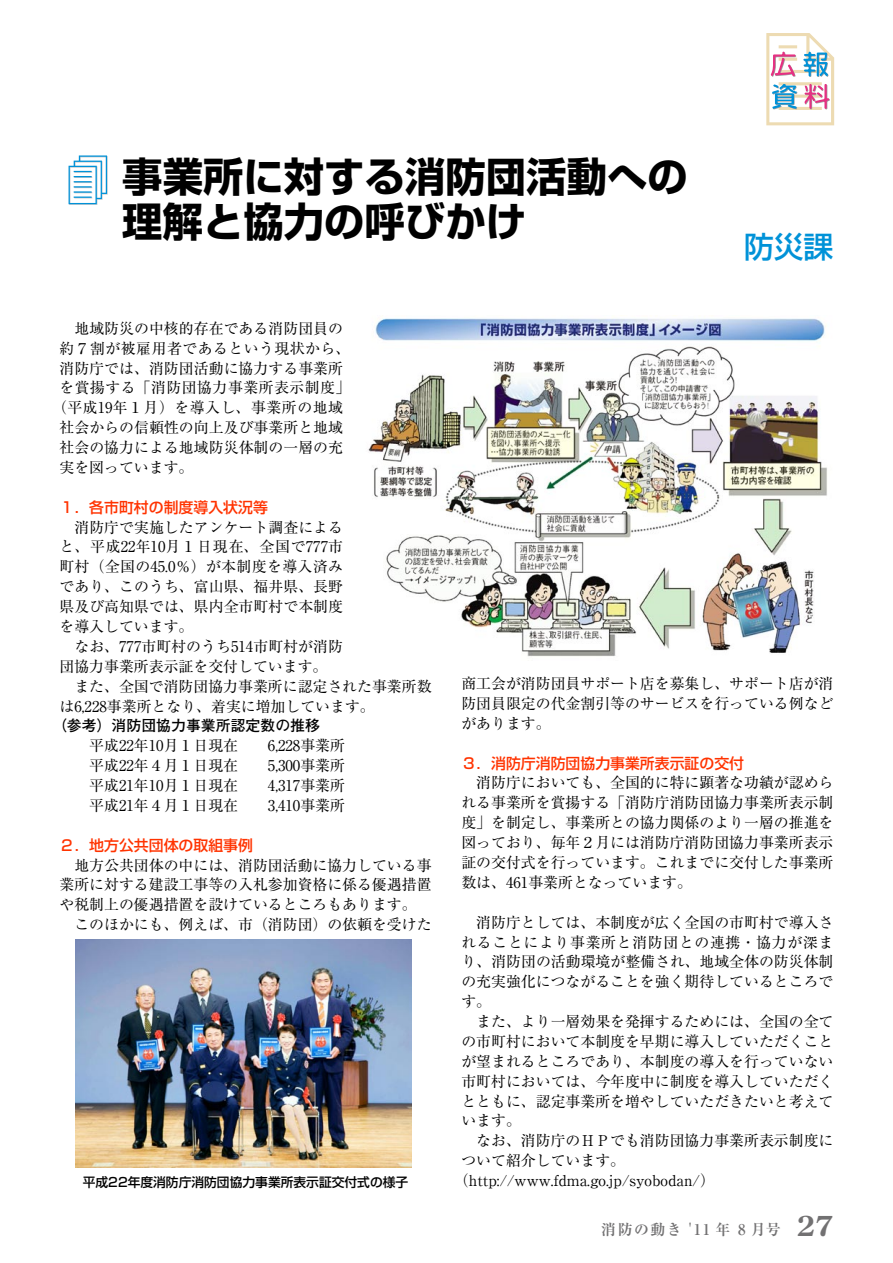
<style>
.page{position:relative;width:893px;height:1263px;background:#fff}
.page>*{position:absolute;margin:0;border:0;box-sizing:border-box;transform-origin:0 0}
.t1{font:700 40.35px/44.7px "Shin Go Pro";color:#000}
.t2{font:500 29.7px "Shin Go Pro";color:#0092d8}
.t3{font:14.85px/20px "Ryumin Pro";color:#000;text-align:justify}
.t4{font:500 14.85px "Shin Go Pro";color:#f30}
.t5{font:14.85px "Ryumin Pro";letter-spacing:.03em;color:#000}
.t6{font:14.85px "Ryumin Pro";letter-spacing:.035em;color:#000}
.t7{font:700 14.85px "Futo Go B101 Pro";color:#000}
.t8{font:700 14.85px "Ryumin Pro";letter-spacing:.1em;color:#727172}
.t9{font:500 12.75px "Shin Go Pro";color:#000}
.s1{font-family:"Century Old Style";font-size:27.6px}
</style>
<div class="page">
<svg style="left:69px;top:155px;width:39px;height:50px"></svg>
<img style="left:368px;top:318px;width:459px;height:339px">
<img style="left:76px;top:940px;width:336px;height:227px">
<svg style="left:766px;top:33px;width:68px;height:92px"></svg>
<h1 class="t1" style="left:122px;top:150px;width:567px">事業所に対する消防団活動への理解と協力の呼びかけ</h1>
<h2 class="t2" style="left:744px;top:223px;width:91px">防災課</h2>
<p class="t3" style="left:74px;top:317px;width:270px">地域防災の中核的存在である消防団員の</p>
<p class="t5" style="left:60px;top:336px;width:292px">約７割が被雇用者であるという現状から、</p>
<p class="t3" style="left:60px;top:357px;width:285px">消防庁では、消防団活動に協力する事業所</p>
<p class="t5" style="left:60px;top:376px;width:292px">を賞揚する「消防団協力事業所表示制度」</p>
<p class="t6" style="left:52px;top:396px;width:293px">（平成19年１月）を導入し、事業所の地域</p>
<p class="t3" style="left:60px;top:417px;width:285px">社会からの信頼性の向上及び事業所と地域</p>
<p class="t3" style="left:60px;top:436px;width:285px">社会の協力による地域防災体制の一層の充</p>
<p class="t3" style="left:60px;top:456px;width:135px">実を図っています。</p>
<p class="t4" style="left:60px;top:495px;width:210px">１．各市町村の制度導入状況等</p>
<p class="t3" style="left:60px;top:516px;width:285px;text-indent:15px">消防庁で実施したアンケート調査によると、平成22年10月１日現在、全国で777市町村（全国の45.0％）が本制度を導入済みであり、このうち、富山県、福井県、長野県及び高知県では、県内全市町村で本制度を導入しています。</p>
<p class="t3" style="left:60px;top:635px;width:285px;text-indent:15px">なお、777市町村のうち514市町村が消防団協力事業所表示証を交付しています。</p>
<p class="t3" style="left:60px;top:675px;width:374px;text-indent:15px">また、全国で消防団協力事業所に認定された事業所数は6,228事業所となり、着実に増加しています。</p>
<p class="t7" style="left:52px;top:714px;width:269px">（参考）消防団協力事業所認定数の推移</p>
<p class="t3" style="left:74px;top:735px;width:287px;text-align:left">　平成22年10月１日現在　　6,228事業所　　平成22年４月１日現在　　5,300事業所　平成21年10月１日現在　　4,317事業所　平成21年４月１日現在　　3,410事業所</p>
<p class="t4" style="left:60px;top:833px;width:195px">２．地方公共団体の取組事例</p>
<p class="t3" style="left:60px;top:854px;width:374px;text-indent:15px">地方公共団体の中には、消防団活動に協力している事業所に対する建設工事等の入札参加資格に係る優遇措置や税制上の優遇措置を設けているところもあります。</p>
<p class="t3" style="left:74px;top:914px;width:359px">このほかにも、例えば、市（消防団）の依頼を受けた</p>
<p class="t3" style="left:461px;top:672px;width:374px">商工会が消防団員サポート店を募集し、サポート店が消防団員限定の代金割引等のサービスを行っている例などがあります。</p>
<p class="t4" style="left:461px;top:751px;width:284px">３．消防庁消防団協力事業所表示証の交付</p>
<p class="t3" style="left:461px;top:772px;width:374px;text-indent:15px">消防庁においても、全国的に特に顕著な功績が認められる事業所を賞揚する「消防庁消防団協力事業所表示制度」を制定し、事業所との協力関係のより一層の推進を図っており、毎年２月には消防庁消防団協力事業所表示証の交付式を行っています。これまでに交付した事業所数は、461事業所となっています。</p>
<p class="t3" style="left:461px;top:911px;width:374px;text-indent:15px">消防庁としては、本制度が広く全国の市町村で導入されることにより事業所と消防団との連携・協力が深まり、消防団の活動環境が整備され、地域全体の防災体制の充実強化につながることを強く期待しているところです。</p>
<p class="t3" style="left:461px;top:1010px;width:374px;text-indent:15px">また、より一層効果を発揮するためには、全国の全ての市町村において本制度を早期に導入していただくことが望まれるところであり、本制度の導入を行っていない市町村においては、今年度中に制度を導入していただくとともに、認定事業所を増やしていただきたいと考えています。</p>
<p class="t3" style="left:461px;top:1130px;width:374px;text-indent:15px">なお、消防庁のＨＰでも消防団協力事業所表示制度について紹介しています。</p>
<p class="t9" style="left:83px;top:1171px;width:327px">平成22年度消防庁消防団協力事業所表示証交付式の様子</p>
<p class="t3" style="left:454px;top:1169px;width:262px">（http://www.fdma.go.jp/syobodan/）</p>
<p class="t8" style="left:601px;top:1218px;width:234px">消防の動き '11 年 8 月号 <span class="s1">27</span></p>
</div>
